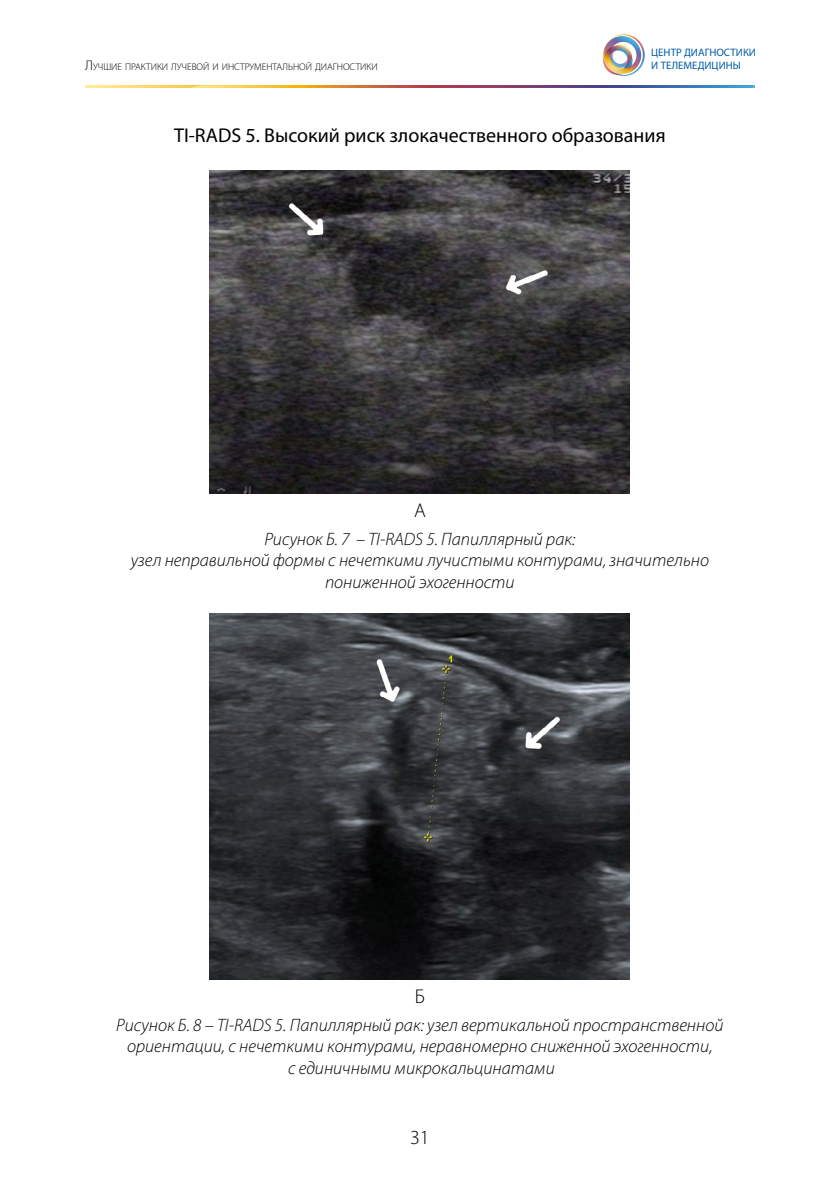
<style>
.page{position:relative;width:840px;height:1191px;background:#fff}
.page>*{position:absolute;margin:0;border:0;box-sizing:border-box;transform-origin:0 0}
.t1{font:20px "Myriad Pro";color:#000}
.t2{font:300 20px "Myriad Pro";color:#000}
.t3{font:italic 300 18px/21.6px "Myriad Pro";color:#000;text-align:center}
.t4{font:10.8px "Myriad Pro";color:#005da9}
.t5{font:300 9.8px "Myriad Pro";color:#000}
.s1{font-size:14px}
</style>
<div class="page">
<img style="left:603px;top:34px;width:41px;height:42px">
<svg style="left:85px;top:85px;width:669px;height:3px"></svg>
<svg style="left:189px;top:85px;width:562px;height:3px;background:#99746b"></svg>
<img style="left:210px;top:170px;width:419px;height:323px">
<img style="left:210px;top:613px;width:419px;height:366px">
<p class="t4" style="left:651px;top:46px;width:106px">ЦЕНТР ДИАГНОСТИКИ</p>
<p class="t5" style="left:85px;top:61px;width:294px"><span class="s1">Л</span>УЧШИЕ ПРАКТИКИ ЛУЧЕВОЙ И ИНСТРУМЕНТАЛЬНОЙ ДИАГНОСТИКИ</p>
<p class="t4" style="left:651px;top:60px;width:91px">И ТЕЛЕМЕДИЦИНЫ</p>
<p class="t1" style="left:174px;top:125px;width:493px">TI-RADS 5. Высокий риск злокачественного образования</p>
<p class="t2" style="left:414px;top:499px;width:13px">А</p>
<p class="t3" style="left:131px;top:527px;width:579px">Рисунок Б. 7 – TI-RADS 5. Папиллярный рак:<br>узел неправильной формы с нечеткими лучистыми контурами, значительно пониженной эхогенности</p>
<p class="t2" style="left:414px;top:985px;width:12px">Б</p>
<p class="t3" style="left:116px;top:1013px;width:608px">Рисунок Б. 8 – TI-RADS 5. Папиллярный рак: узел вертикальной пространственной ориентации, с нечеткими контурами, неравномерно сниженной эхогенности,<br>с единичными микрокальцинатами</p>
<p class="t2" style="left:410px;top:1126px;width:21px">31</p>
</div>
